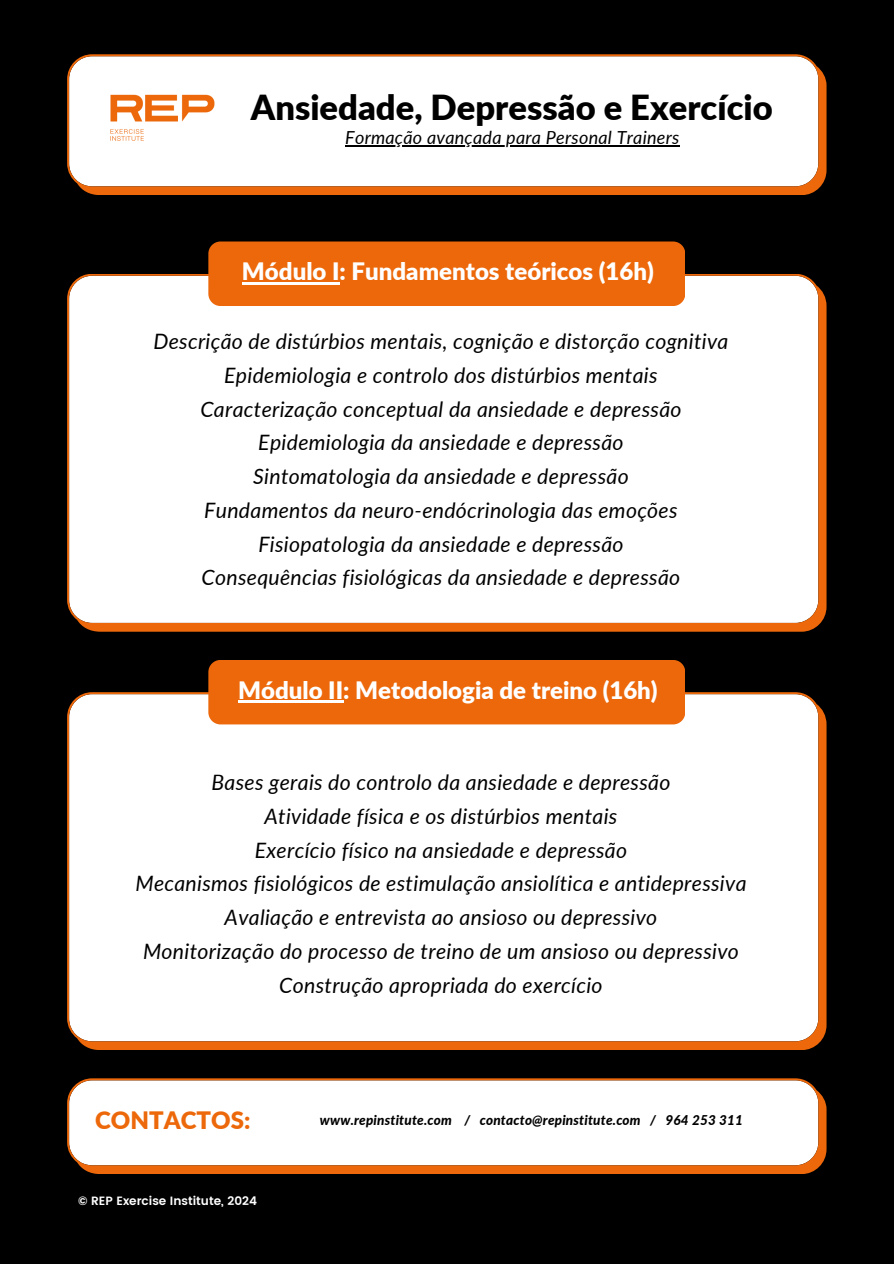
<style>
.page{position:relative;width:894px;height:1264px;background:#fff}
.page>*{position:absolute;margin:0;border:0;box-sizing:border-box;transform-origin:0 0}
.t1{font:900 34.5px "Lato";color:#000}
.t2{font:900 24px "Lato";color:#fff}
.t3{font:900 24px "Lato";color:#ec680a}
.t4{font:italic 21.15px/33.8px "Lato";letter-spacing:.015em;color:#000;text-align:center}
.t5{font:italic 18px "Lato";letter-spacing:.015em;color:#000}
.t6{font:italic 800 13.5px "Lato";letter-spacing:.015em;color:#000}
.t7{font:600 12px "Poppins";color:#fff}
</style>
<div class="page">
<div style="left:0;top:0;width:893px;height:1263px;background:#000"></div>
<svg style="left:67px;top:54px;width:759px;height:141px;fill:#fff"></svg>
<svg style="left:67px;top:1078px;width:759px;height:96px;fill:#fff"></svg>
<div style="left:67px;top:274px;width:759px;height:357px;background:#fff"></div>
<img style="left:95px;top:81px;width:133px;height:74px">
<hr style="left:345px;top:145px;width:334px;height:1px;background:#000">
<div style="left:208px;top:241px;width:477px;height:65px;background:#ec680a;border-radius:12px"></div>
<hr style="left:242px;top:282px;width:97px;height:3px;background:#fff">
<div style="left:67px;top:692px;width:759px;height:358px;background:#fff"></div>
<div style="left:208px;top:660px;width:477px;height:64px;background:#ec680a;border-radius:12px"></div>
<hr style="left:238px;top:700px;width:105px;height:3px;background:#fff">
<h1 class="t1" style="left:251px;top:86px;width:523px">Ansiedade, Depressão e Exercício</h1>
<h3 class="t5" style="left:345px;top:126px;width:335px">Formação avançada para Personal Trainers</h3>
<h4 class="t2" style="left:242px;top:256px;width:413px">Módulo I: Fundamentos teóricos (16h)</h4>
<h2 class="t4" style="left:153px;top:324px;width:576px">Descrição de distúrbios mentais, cognição e distorção cognitiva Epidemiologia e controlo dos distúrbios mentais Caracterização conceptual da ansiedade e depressão Epidemiologia da ansiedade e depressão<br>Sintomatologia da ansiedade e depressão<br>Fundamentos da neuro-endócrinologia das emoções Fisiopatologia da ansiedade e depressão<br>Consequências fisiológicas da ansiedade e depressão</h2>
<p class="t2" style="left:238px;top:675px;width:421px">Módulo II: Metodologia de treino (16h)</p>
<h6 class="t4" style="left:135px;top:765px;width:612px">Bases gerais do controlo da ansiedade e depressão<br>Atividade física e os distúrbios mentais<br>Exercício físico na ansiedade e depressão<br>Mecanismos fisiológicos de estimulação ansiolítica e antidepressiva Avaliação e entrevista ao ansioso ou depressivo<br>Monitorização do processo de treino de um ansioso ou depressivo Construção apropriada do exercício</h6>
<h5 class="t3" style="left:95px;top:1105px;width:157px">CONTACTOS:</h5>
<h3 class="t7" style="left:78px;top:1193px;width:180px">© REP Exercise Institute, 2024</h3>
<h4 class="t6" style="left:320px;top:1111px;width:424px">www.repinstitute.com / contacto@repinstitute.com / 964 253 311</h4>
</div>
